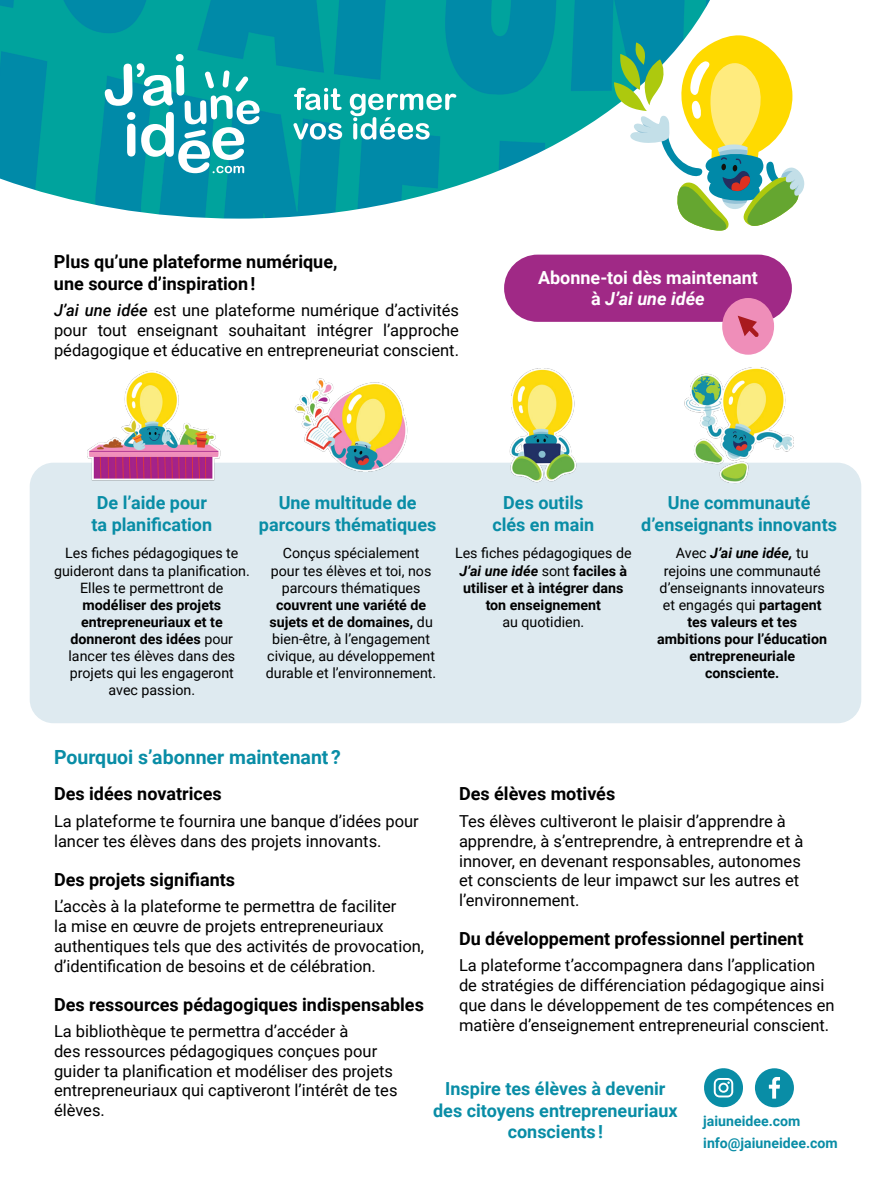
<style>
.page{position:relative;width:891px;height:1188px;background:#fff}
.page>*{position:absolute;margin:0;border:0;box-sizing:border-box;transform-origin:0 0}
.t1{font:700 19.5px "Roboto";color:#098da6}
.t2{font:700 18px/21.6px "Roboto";color:#000}
.t3{font:700 18px/21.6px "Roboto";color:#098da6;text-align:center}
.t4{font:700 18px/21.6px "Roboto";color:#fff;text-align:center}
.t5{font:16.5px/19.8px "Roboto";color:#000}
.t6{font:14.25px/17.1px "Roboto";color:#000;text-align:center}
.t7{font:700 14.25px/17.1px "Roboto";color:#000;text-align:center}
.t8{font:700 14.1px/22.6px "Roboto";color:#098da6}
.s1{font-weight:500;font-style:italic}
.s2{font-style:italic}
.s3{font-weight:700}
.s4{font-weight:400}
</style>
<div class="page">
<div style="left:504px;top:255px;width:288px;height:67px;background:#a02986;border-radius:34px"></div>
<img style="left:0;top:0;width:710px;height:219px">
<svg style="left:294px;top:88px;width:48px;height:22px"></svg>
<svg style="left:293px;top:123px;width:49px;height:17px"></svg>
<svg style="left:350px;top:94px;width:106px;height:46px"></svg>
<svg style="left:105px;top:54px;width:155px;height:119px"></svg>
<svg style="left:614px;top:34px;width:190px;height:197px"></svg>
<div style="left:30px;top:463px;width:831px;height:260px;background:#deeaf0;border-radius:24px"></div>
<img style="left:473px;top:368px;width:141px;height:115px">
<img style="left:281px;top:378px;width:141px;height:94px">
<img style="left:669px;top:367px;width:141px;height:117px">
<img style="left:83px;top:370px;width:141px;height:111px">
<svg style="left:755px;top:1068px;width:39px;height:39px"></svg>
<svg style="left:704px;top:1068px;width:39px;height:40px"></svg>
<div style="left:720px;top:1085px;width:7px;height:6px;background:#098da6;border-radius:50%"></div>
<div style="left:722px;top:298px;width:52px;height:57px;background:#ef8eb9;border-radius:50%"></div>
<svg style="left:738px;top:316px;width:21px;height:21px"></svg>
<p class="t2" style="left:54px;top:250px;width:285px">Plus qu’une plateforme numérique, une source d’inspiration !</p>
<p class="t5" style="left:54px;top:300px;width:407px;text-align:justify"><span class="s1">J’ai une idée</span> est une plateforme numérique d’activités pour tout enseignant souhaitant intégrer l’approche pédagogique et éducative en entrepreneuriat conscient.</p>
<p class="t4" style="left:538px;top:266px;width:221px">Abonne-toi dès maintenant à <span class="s2">J’ai une idée</span></p>
<p class="t3" style="left:92px;top:491px;width:122px;text-align:left">De l’aide pour ta planification</p>
<p class="t3" style="left:492px;top:491px;width:104px">Des outils clés en main</p>
<p class="t3" style="left:259px;top:491px;width:179px">Une multitude de parcours thématiques</p>
<p class="t3" style="left:641px;top:491px;width:197px">Une communauté d’enseignants innovants</p>
<p class="t6" style="left:54px;top:544px;width:197px">Les fiches pédagogiques te guideront dans ta planification.<br>Elles te permettront de</p>
<p class="t6" style="left:69px;top:596px;width:168px"><span class="s3">modéliser des projets entrepreneuriaux et te donneront des idées</span> pour lancer tes élèves dans des projets qui les engageront avec passion.</p>
<p class="t6" style="left:271px;top:544px;width:162px">Conçus spécialement pour tes élèves et toi, nos parcours thématiques</p>
<p class="t6" style="left:266px;top:596px;width:172px"><span class="s3">couvrent une variété de sujets et de domaines,</span> du bien-être, à l’engagement civique, au développement durable et l’environnement.</p>
<p class="t1" style="left:54px;top:743px;width:288px">Pourquoi s’abonner maintenant ?</p>
<p class="t7" style="left:455px;top:544px;width:178px"><span class="s4">Les fiches pédagogiques de<br></span><span class="s2">J’ai une idée</span> <span class="s4">sont</span> faciles à utiliser et à intégrer dans ton enseignement</p>
<p class="t6" style="left:502px;top:613px;width:83px">au quotidien.</p>
<p class="t7" style="left:657px;top:544px;width:171px"><span class="s4">Avec</span> <span class="s2">J’ai une idée,</span> <span class="s4">tu rejoins une communauté d’enseignants innovateurs et engagés qui</span> partagent tes valeurs et tes ambitions pour l’éducation entrepreneuriale consciente.</p>
<p class="t2" style="left:54px;top:783px;width:169px">Des idées novatrices</p>
<p class="t5" style="left:54px;top:811px;width:366px">La plateforme te fournira une banque d’idées pour lancer tes élèves dans des projets innovants.</p>
<p class="t2" style="left:54px;top:868px;width:183px">Des projets signifiants</p>
<p class="t5" style="left:54px;top:896px;width:372px">L’accès à la plateforme te permettra de faciliter<br>la mise en œuvre de projets entrepreneuriaux authentiques tels que des activités de provocation, d’identification de besoins et de célébration.</p>
<p class="t2" style="left:54px;top:993px;width:371px">Des ressources pédagogiques indispensables</p>
<p class="t5" style="left:54px;top:1021px;width:345px">La bibliothèque te permettra d’accéder à<br>des ressources pédagogiques conçues pour guider ta planification et modéliser des projets entrepreneuriaux qui captiveront l’intérêt de tes élèves.</p>
<p class="t2" style="left:459px;top:783px;width:158px">Des élèves motivés</p>
<p class="t5" style="left:459px;top:811px;width:346px">Tes élèves cultiveront le plaisir d’apprendre à apprendre, à s’entreprendre, à entreprendre et à innover, en devenant responsables, autonomes et conscients de leur impawct sur les autres et l’environnement.</p>
<p class="t2" style="left:459px;top:927px;width:346px">Du développement professionnel pertinent</p>
<p class="t5" style="left:459px;top:955px;width:377px">La plateforme t’accompagnera dans l’application de stratégies de différenciation pédagogique ainsi que dans le développement de tes compétences en matière d’enseignement entrepreneurial conscient.</p>
<p class="t3" style="left:433px;top:1077px;width:246px">Inspire tes élèves à devenir des citoyens entrepreneuriaux conscients !</p>
<p class="t8" style="left:703px;top:1109px;width:136px">jaiuneidee.com info@jaiuneidee.com</p>
</div>
